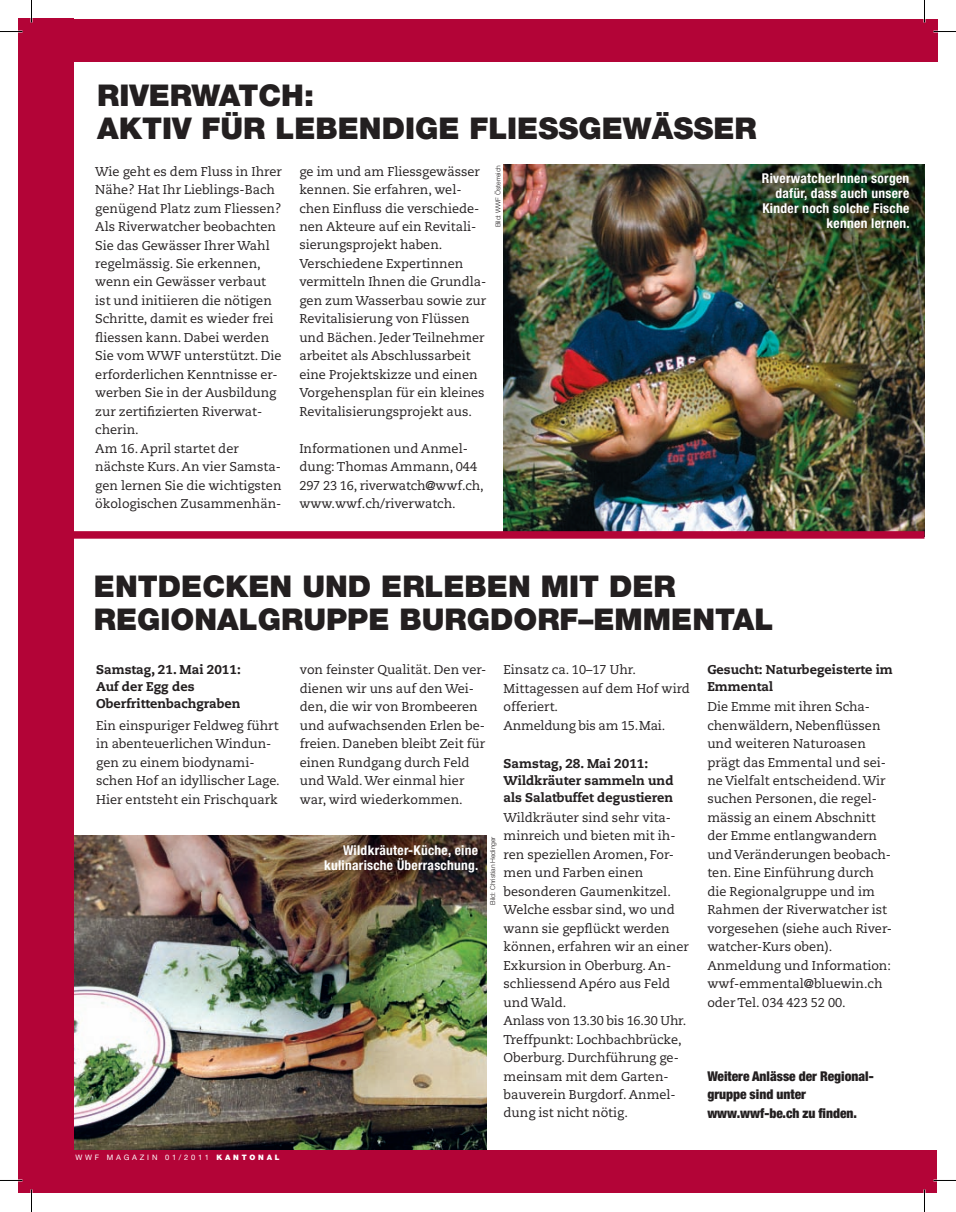
<style>
.page{position:relative;width:956px;height:1212px;background:#fff}
.page>*{position:absolute;margin:0;border:0;box-sizing:border-box;transform-origin:0 0}
.t1{font:900 30px/33px "Helvetica Neue";color:#231f20}
.t2{font:700 condensed 13.5px/15px "Helvetica Neue";letter-spacing:.02em;color:#fff;text-align:right}
.t3{font:900 condensed 13.5px/18.5px "Helvetica Neue";color:#231f20}
.t4{font:12.75px/18.5px "Caecilia";color:#231f20}
.t5{font:800 12.75px/17px "Caecilia";color:#231f20}
.t6{font:7.5px "Helvetica Neue";letter-spacing:.37em;color:#fff}
.t7{font:300 6.75px "Helvetica Neue";color:#231f20}
.s1{font-weight:900}
</style>
<div class="page">
<img style="left:504px;top:164px;width:420px;height:367px">
<img style="left:74px;top:835px;width:413px;height:315px">
<div style="left:60px;top:531px;width:864px;height:7px;background:#b30437"></div>
<div style="left:19px;top:1150px;width:905px;height:42px;background:#b30437"></div>
<div style="left:19px;top:19px;width:55px;height:1173px;background:#b30437"></div>
<div style="left:19px;top:19px;width:905px;height:42px;background:#b30437"></div>
<div style="left:924px;top:19px;width:13px;height:42px;background:#b30437"></div>
<div style="left:924px;top:1150px;width:13px;height:42px;background:#b30437"></div>
<hr style="left:923px;top:0;width:2px;height:22px;background:#fff">
<hr style="left:923px;top:1189px;width:2px;height:22px;background:#fff">
<svg style="left:0;top:31px;width:22px;height:1px"></svg>
<svg style="left:933px;top:31px;width:23px;height:1px"></svg>
<svg style="left:31px;top:0;width:1px;height:22px"></svg>
<svg style="left:31px;top:1189px;width:1px;height:22px"></svg>
<svg style="left:924px;top:0;width:1px;height:22px"></svg>
<svg style="left:924px;top:1189px;width:1px;height:22px"></svg>
<h1 class="t1" style="left:97px;top:78px;width:661px">RIVERWATCH:<br>AKTIV FÜR LEBENDIGE FLIESSGEWÄSSER</h1>
<p class="t4" style="left:95px;top:162px;width:188px">Wie geht es dem Fluss in Ihrer<br>Nähe? Hat Ihr Lieblings-Bach genügend Platz zum Fliessen?<br>Als Riverwatcher beobachten<br>Sie das Gewässer Ihrer Wahl regelmässig. Sie erkennen, wenn ein Gewässer verbaut ist und initiieren die nötigen<br>Schritte, damit es wieder frei fliessen kann. Dabei werden<br>Sie vom WWF unterstützt. Die erforderlichen Kenntnisse er&shy;werben Sie in der Ausbildung zur zertifizierten Riverwat&shy;cherin.<br>Am 16. April startet der nächste Kurs. An vier Samsta&shy;gen lernen Sie die wichtigsten ökologischen Zusammenhän-</p>
<p class="t4" style="left:299px;top:162px;width:188px">ge im und am Fliessgewässer kennen. Sie erfahren, wel&shy;chen Einfluss die verschiede&shy;nen Akteure auf ein Revitali&shy;sierungsprojekt haben.<br>Verschiedene Expertinnen vermitteln Ihnen die Grundla&shy;gen zum Wasserbau sowie zur<br>Revitalisierung von Flüssen und Bächen. Jeder Teilnehmer arbeitet als Abschlussarbeit eine Projektskizze und einen<br>Vorgehensplan für ein kleines<br>Revitalisierungsprojekt aus.</p>
<p class="t4" style="left:299px;top:439px;width:186px">Informationen und Anmel&shy;dung: Thomas Ammann, 044<br>297 23 16, riverwatch@wwf.ch, www.wwf.ch/riverwatch.</p>
<p class="t7" style="left:494px;top:227px;width:64px;rotate:-90deg">Bild: WWF Österreich</p>
<p class="t2" style="left:762px;top:170px;width:149px">RiverwatcherInnen sorgen dafür, dass auch unsere<br>Kinder noch solche Fische</p>
<p class="t2" style="left:827px;top:215px;width:85px">kennen lernen.</p>
<h1 class="t1" style="left:94px;top:569px;width:681px">ENTDECKEN UND ERLEBEN MIT DER<br>REGIONALGRUPPE BURGDORF–EMMENTAL</h1>
<p class="t5" style="left:96px;top:661px;width:146px">Samstag, 21. Mai 2011:<br>Auf der Egg des<br>Oberfrittenbachgraben</p>
<p class="t4" style="left:96px;top:716px;width:185px">Ein einspuriger Feldweg führt in abenteuerlichen Windun&shy;gen zu einem biodynami&shy;schen Hof an idyllischer Lage.<br>Hier entsteht ein Frischquark</p>
<p class="t6" style="left:76px;top:1152px;width:206px">WWF MAGAZIN 01/2011 <span class="s1">KANTONAL</span></p>
<p class="t4" style="left:300px;top:660px;width:188px">von feinster Qualität. Den ver&shy;dienen wir uns auf den Wei&shy;den, die wir von Brombeeren und aufwachsenden Erlen be&shy;freien. Daneben bleibt Zeit für einen Rundgang durch Feld und Wald. Wer einmal hier war, wird wiederkommen.</p>
<p class="t4" style="left:504px;top:660px;width:188px">Einsatz ca. 10–17 Uhr.<br>Mittagessen auf dem Hof wird offeriert.<br>Anmeldung bis am 15.Mai.</p>
<p class="t5" style="left:504px;top:754px;width:172px">Samstag, 28. Mai 2011:<br>Wildkräuter sammeln und als Salatbuffet degustieren</p>
<p class="t4" style="left:504px;top:808px;width:187px">Wildkräuter sind sehr vita&shy;minreich und bieten mit ih&shy;ren speziellen Aromen, For&shy;men und Farben einen besonderen Gaumenkitzel.<br>Welche essbar sind, wo und wann sie gepflückt werden können, erfahren wir an einer<br>Exkursion in Oberburg. An&shy;schliessend Apéro aus Feld und Wald.<br>Anlass von 13.30 bis 16.30 Uhr.<br>Treffpunkt: Lochbachbrücke,<br>Oberburg. Durchführung ge&shy;meinsam mit dem Garten&shy;bauverein Burgdorf. Anmel&shy;dung ist nicht nötig.</p>
<p class="t2" style="left:324px;top:842px;width:156px">Wildkräuter-Küche, eine kulinarische Überraschung.</p>
<p class="t7" style="left:489px;top:904px;width:70px;rotate:-90deg">Bild: Christian Hedinger</p>
<p class="t5" style="left:707px;top:661px;width:187px">Gesucht: Naturbegeisterte im<br>Emmental</p>
<p class="t4" style="left:707px;top:697px;width:186px">Die Emme mit ihren Scha&shy;chenwäldern, Nebenflüssen und weiteren Naturoasen prägt das Emmental und sei&shy;ne Vielfalt entscheidend. Wir suchen Personen, die regel&shy;mässig an einem Abschnitt der Emme entlangwandern und Veränderungen beobach&shy;ten. Eine Einführung durch die Regionalgruppe und im<br>Rahmen der Riverwatcher ist vorgesehen (siehe auch River&shy;watcher-Kurs oben).<br>Anmeldung und Information: wwf-emmental@bluewin.ch oder Tel. 034 423 52 00.</p>
<p class="t3" style="left:707px;top:1066px;width:168px">Weitere Anlässe der Regional&shy;gruppe sind unter www.wwf-be.ch zu finden.</p>
</div>
